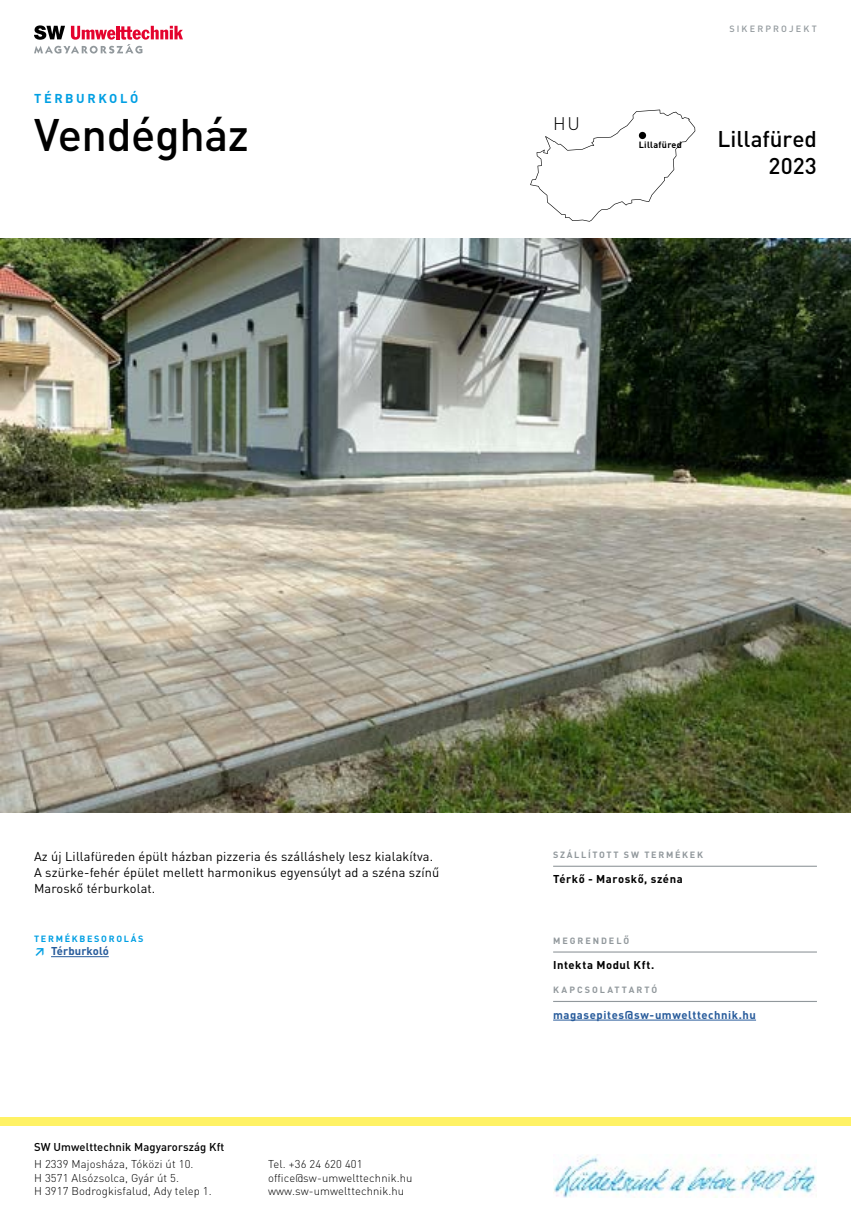
<style>
.page{position:relative;width:851px;height:1221px;background:#fff}
.page>*{position:absolute;margin:0;border:0;box-sizing:border-box;transform-origin:0 0}
.t1{font:500 45px "DIN Pro";letter-spacing:-.01em;color:#000}
.t2{font:500 22.5px/27px "DIN Pro";color:#000;text-align:right}
.t3{font:300 18px "DIN Pro";color:#000}
.t4{font:12.75px/16.2px "DIN Pro";letter-spacing:.01em;color:#000}
.t5{font:700 12.75px "DIN Pro";letter-spacing:.205em;color:#009fe3}
.t6{font:300 11.25px/13.5px "DIN Pro";letter-spacing:.01em;color:#000}
.t7{font:700 11.25px "DIN Pro";letter-spacing:.05em;color:#000}
.t8{font:700 11.25px "DIN Pro";letter-spacing:.05em;color:#275b9b}
.t9{font:500 11.25px "DIN Pro";letter-spacing:.01em;color:#000}
.t10{font:700 11.25px "DIN Pro";letter-spacing:.01em;color:#275b9b}
.t11{font:700 9px "DIN Pro";letter-spacing:.19em;color:#91989c}
.t12{font:700 9px "DIN Pro";letter-spacing:.19em;color:#009fe3}
.t13{font:700 9px "DIN Pro";letter-spacing:.23em;color:#91989c}
.t14{font:500 9px "DIN Pro";letter-spacing:.24em;color:#91989c}
.t15{font:700 9px "DIN Pro";letter-spacing:.03em;color:#000}
.t16{font:700 9px "DIN Pro";letter-spacing:.21em;color:#91989c}
.s1{color:#009fe3}
</style>
<div class="page">
<img style="left:0;top:238px;width:850px;height:574px">
<div style="left:0;top:1117px;width:850px;height:8px;background:#fff265"></div>
<svg style="left:530px;top:110px;width:165px;height:112px"></svg>
<svg style="left:34px;top:25px;width:149px;height:29px"></svg>
<hr style="left:51px;top:956px;width:58px;height:1px;background:#275b9b">
<hr style="left:553px;top:865px;width:263px;height:1px;background:#91989c">
<hr style="left:553px;top:951px;width:263px;height:1px;background:#91989c">
<hr style="left:553px;top:1000px;width:263px;height:1px;background:#91989c">
<hr style="left:553px;top:1019px;width:203px;height:1px;background:#275b9b">
<img style="left:553px;top:1154px;width:263px;height:42px">
<div style="left:638px;top:132px;width:8px;height:7px;background:#000;border-radius:50%"></div>
<p class="t5" style="left:34px;top:90px;width:106px">TÉRBURKOLÓ</p>
<h1 class="t1" style="left:34px;top:104px;width:216px">Vendégház</h1>
<h3 class="t3" style="left:553px;top:111px;width:28px">HU</h3>
<p class="t14" style="left:729px;top:23px;width:89px">SIKERPROJEKT</p>
<p class="t15" style="left:638px;top:138px;width:45px">Lillafüred</p>
<h2 class="t2" style="left:717px;top:124px;width:101px">Lillafüred<br>2023</h2>
<p class="t4" style="left:34px;top:847px;width:406px">Az új Lillafüreden épült házban pizzeria és szálláshely lesz kialakítva.<br>A szürke-fehér épület mellett harmonikus egyensúlyt ad a széna színű<br>Maroskő térburkolat.</p>
<p class="t12" style="left:34px;top:932px;width:111px">TERMÉKBESOROLÁS</p>
<p class="t10" style="left:34px;top:943px;width:76px"><span class="s1">↗</span> Térburkoló</p>
<p class="t9" style="left:34px;top:1138px;width:192px">SW Umwelttechnik Magyarország Kft</p>
<p class="t6" style="left:34px;top:1157px;width:179px">H 2339 Majosháza, Tóközi út 10.<br>H 3571 Alsózsolca, Gyár út 5.<br>H 3917 Bodrogkisfalud, Ady telep 1.</p>
<p class="t6" style="left:268px;top:1157px;width:146px">Tel. +36 24 620 401 office@sw-umwelttechnik.hu www.sw-umwelttechnik.hu</p>
<p class="t11" style="left:553px;top:848px;width:151px">SZÁLLÍTOTT SW TERMÉKEK</p>
<p class="t7" style="left:553px;top:871px;width:131px">Térkő - Maroskő, széna</p>
<p class="t16" style="left:553px;top:934px;width:78px">MEGRENDELŐ</p>
<p class="t7" style="left:553px;top:957px;width:103px">Intekta Modul Kft.</p>
<p class="t13" style="left:553px;top:983px;width:106px">KAPCSOLATTARTÓ</p>
<p class="t8" style="left:553px;top:1006px;width:204px">magasepites@sw-umwelttechnik.hu</p>
</div>
